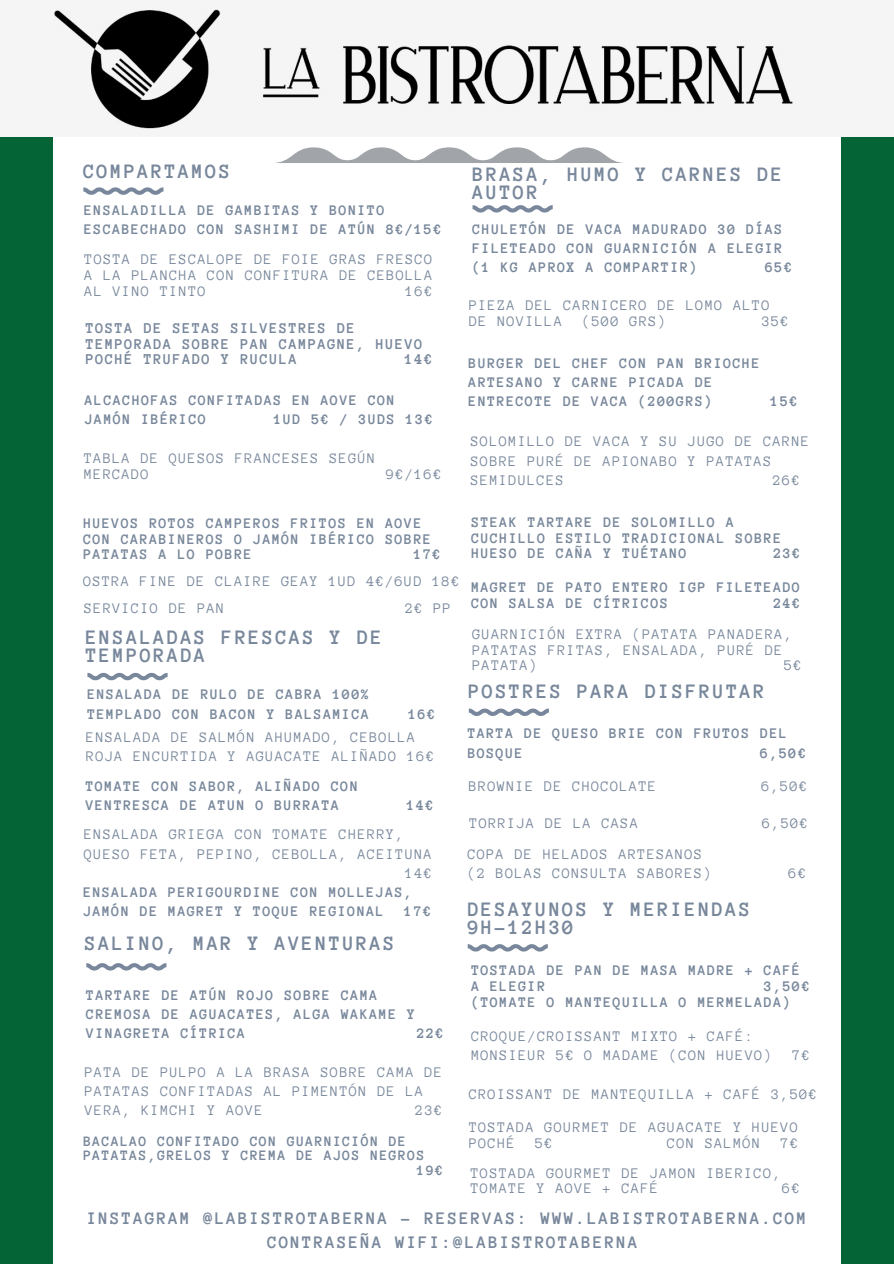
<style>
.page{position:relative;width:894px;height:1264px;background:#fff}
.page>*{position:absolute;margin:0;border:0;box-sizing:border-box;transform-origin:0 0}
.t1{font:700 21px/18px "Anonymous Pro";letter-spacing:.1em;color:#78879b}
.t2{font:700 18px/23.7px "Anonymous Pro";letter-spacing:.1em;color:#78879b}
.t3{font:700 15.3px/15.8px "Anonymous Pro";letter-spacing:.085em;color:#78879b}
.t4{font:15px/15.8px "Anonymous Pro";letter-spacing:.085em;color:#78879b}
.t5{font:700 15px/19.2px "Anonymous Pro";letter-spacing:.085em;color:#78879b}
.t6{font:700 14.7px "Anonymous Pro";letter-spacing:.085em;color:#78879b}
</style>
<div class="page">
<svg style="left:87px;top:673px;width:80px;height:7px"></svg>
<svg style="left:468px;top:708px;width:80px;height:8px"></svg>
<svg style="left:86px;top:963px;width:80px;height:7px"></svg>
<svg style="left:467px;top:944px;width:80px;height:7px"></svg>
<div style="left:0;top:0;width:52px;height:1263px;background:#056436"></div>
<div style="left:840px;top:0;width:53px;height:1263px;background:#056436"></div>
<svg style="left:276px;top:147px;width:347px;height:16px"></svg>
<img style="left:0;top:0;width:893px;height:136px">
<svg style="left:83px;top:187px;width:80px;height:8px"></svg>
<svg style="left:472px;top:205px;width:80px;height:7px"></svg>
<h1 class="t1" style="left:83px;top:162px;width:149px">COMPARTAMOS</h1>
<p class="t5" style="left:84px;top:200px;width:359px">ENSALADILLA DE GAMBITAS Y BONITO<br>ESCABECHADO CON SASHIMI DE ATÚN 8€/15€</p>
<p class="t4" style="left:84px;top:251px;width:349px;text-align:justify">TOSTA DE ESCALOPE DE FOIE GRAS FRESCO A LA PLANCHA CON CONFITURA DE CEBOLLA AL VINO TINTO</p>
<p class="t4" style="left:405px;top:283px;width:29px">16€</p>
<p class="t3" style="left:86px;top:319px;width:338px">TOSTA DE SETAS SILVESTRES DE<br>TEMPORADA SOBRE PAN CAMPAGNE, HUEVO<br>POCHÉ TRUFADO Y RUCULA</p>
<p class="t3" style="left:405px;top:351px;width:29px">14€</p>
<p class="t5" style="left:85px;top:390px;width:311px">ALCACHOFAS CONFITADAS EN AOVE CON<br>JAMÓN IBÉRICO</p>
<p class="t5" style="left:273px;top:409px;width:161px">1UD 5€ / 3UDS 13€</p>
<p class="t4" style="left:84px;top:449px;width:293px">TABLA DE QUESOS FRANCESES SEGÚN<br>MERCADO</p>
<p class="t4" style="left:386px;top:465px;width:57px">9€/16€</p>
<h1 class="t1" style="left:472px;top:164px;width:311px">BRASA, HUMO Y CARNES DE<br>AUTOR</h1>
<p class="t5" style="left:472px;top:219px;width:311px;text-align:justify">CHULETÓN DE VACA MADURADO 30 DÍAS FILETEADO CON GUARNICIÓN A ELEGIR (1 KG APROX A COMPARTIR)</p>
<p class="t5" style="left:765px;top:257px;width:29px">65€</p>
<p class="t4" style="left:469px;top:297px;width:302px">PIEZA DEL CARNICERO DE LOMO ALTO<br>DE NOVILLA</p>
<p class="t4" style="left:582px;top:313px;width:85px">(500 GRS)</p>
<p class="t4" style="left:761px;top:313px;width:29px">35€</p>
<p class="t5" style="left:468px;top:352px;width:293px">BURGER DEL CHEF CON PAN BRIOCHE<br>ARTESANO Y CARNE PICADA DE<br>ENTRECOTE DE VACA (200GRS)</p>
<p class="t5" style="left:770px;top:391px;width:29px">15€</p>
<p class="t4" style="left:470px;top:431px;width:340px;line-height:19.2px">SOLOMILLO DE VACA Y SU JUGO DE CARNE<br>SOBRE PURÉ DE APIONABO Y PATATAS<br>SEMIDULCES</p>
<p class="t4" style="left:772px;top:471px;width:29px">26€</p>
<p class="t5" style="left:83px;top:514px;width:349px;line-height:15.8px">HUEVOS ROTOS CAMPEROS FRITOS EN AOVE<br>CON CARABINEROS O JAMÓN IBÉRICO SOBRE<br>PATATAS A LO POBRE</p>
<p class="t5" style="left:413px;top:544px;width:29px">17€</p>
<p class="t4" style="left:83px;top:573px;width:377px">OSTRA FINE DE CLAIRE GEAY 1UD 4€/6UD 18€</p>
<p class="t4" style="left:84px;top:600px;width:142px">SERVICIO DE PAN</p>
<p class="t4" style="left:405px;top:600px;width:47px">2€ PP</p>
<h1 class="t1" style="left:86px;top:627px;width:298px">ENSALADAS FRESCAS Y DE<br>TEMPORADA</h1>
<p class="t5" style="left:87px;top:684px;width:283px">ENSALADA DE RULO DE CABRA 100%<br>TEMPLADO CON BACON Y BALSAMICA</p>
<p class="t5" style="left:408px;top:703px;width:29px">16€</p>
<p class="t4" style="left:86px;top:727px;width:349px;line-height:19.2px">ENSALADA DE SALMÓN AHUMADO, CEBOLLA<br>ROJA ENCURTIDA Y AGUACATE ALIÑADO 16€</p>
<p class="t5" style="left:86px;top:776px;width:274px">TOMATE CON SABOR, ALIÑADO CON<br>VENTRESCA DE ATUN O BURRATA</p>
<p class="t5" style="left:406px;top:795px;width:29px">14€</p>
<p class="t4" style="left:84px;top:826px;width:321px">ENSALADA GRIEGA CON TOMATE CHERRY,</p>
<p class="t4" style="left:84px;top:845px;width:349px">QUESO FETA, PEPINO, CEBOLLA, ACEITUNA</p>
<p class="t4" style="left:405px;top:864px;width:29px">14€</p>
<p class="t5" style="left:83px;top:882px;width:330px">ENSALADA PERIGOURDINE CON MOLLEJAS,<br>JAMÓN DE MAGRET Y TOQUE REGIONAL</p>
<p class="t5" style="left:404px;top:901px;width:29px">17€</p>
<h1 class="t1" style="left:85px;top:933px;width:311px">SALINO, MAR Y AVENTURAS</h1>
<p class="t5" style="left:86px;top:985px;width:330px">TARTARE DE ATÚN ROJO SOBRE CAMA<br>CREMOSA DE AGUACATES, ALGA WAKAME Y<br>VINAGRETA CÍTRICA</p>
<p class="t5" style="left:416px;top:1023px;width:29px">22€</p>
<p class="t4" style="left:85px;top:1061px;width:359px;line-height:19.2px">PATA DE PULPO A LA BRASA SOBRE CAMA DE<br>PATATAS CONFITADAS AL PIMENTÓN DE LA<br>VERA, KIMCHI Y AOVE</p>
<p class="t4" style="left:415px;top:1101px;width:29px">23€</p>
<p class="t6" style="left:83px;top:1132px;width:324px">BACALAO CONFITADO CON GUARNICIÓN DE</p>
<p class="t6" style="left:83px;top:1146px;width:343px">PATATAS,GRELOS Y CREMA DE AJOS NEGROS</p>
<p class="t6" style="left:416px;top:1161px;width:28px">19€</p>
<p class="t5" style="left:471px;top:513px;width:311px;line-height:15.8px">STEAK TARTARE DE SOLOMILLO A<br>CUCHILLO ESTILO TRADICIONAL SOBRE<br>HUESO DE CAÑA Y TUÉTANO</p>
<p class="t5" style="left:773px;top:543px;width:29px">23€</p>
<p class="t5" style="left:471px;top:578px;width:330px;line-height:15.8px">MAGRET DE PATO ENTERO IGP FILETEADO<br>CON SALSA DE CÍTRICOS</p>
<p class="t5" style="left:773px;top:592px;width:29px">24€</p>
<p class="t4" style="left:472px;top:625px;width:321px">GUARNICIÓN EXTRA (PATATA PANADERA,<br>PATATAS FRITAS, ENSALADA, PURÉ DE<br>PATATA)</p>
<p class="t4" style="left:783px;top:657px;width:19px">5€</p>
<h1 class="t1" style="left:468px;top:681px;width:298px">POSTRES PARA DISFRUTAR</h1>
<p class="t5" style="left:467px;top:723px;width:321px">TARTA DE QUESO BRIE CON FRUTOS DEL<br>BOSQUE</p>
<p class="t5" style="left:760px;top:742px;width:47px">6,50€</p>
<p class="t4" style="left:468px;top:778px;width:189px">BROWNIE DE CHOCOLATE</p>
<p class="t4" style="left:761px;top:778px;width:47px">6,50€</p>
<p class="t4" style="left:469px;top:815px;width:170px">TORRIJA DE LA CASA</p>
<p class="t4" style="left:762px;top:815px;width:47px">6,50€</p>
<p class="t4" style="left:467px;top:843px;width:245px;line-height:19.2px">COPA DE HELADOS ARTESANOS (2 BOLAS CONSULTA SABORES)</p>
<h1 class="t1" style="left:467px;top:899px;width:284px">DESAYUNOS Y MERIENDAS<br>9H-12H30</h1>
<p class="t4" style="left:788px;top:864px;width:19px">6€</p>
<p class="t5" style="left:471px;top:962px;width:330px;line-height:15.8px">TOSTADA DE PAN DE MASA MADRE + CAFÉ<br>A ELEGIR</p>
<p class="t5" style="left:471px;top:977px;width:340px;line-height:15.8px;text-indent:292px">3,50€ (TOMATE O MANTEQUILLA O MERMELADA)</p>
<p class="t4" style="left:471px;top:1025px;width:302px;line-height:19.2px">CROQUE/CROISSANT MIXTO + CAFÉ:<br>MONSIEUR 5€ O MADAME (CON HUEVO)</p>
<p class="t4" style="left:792px;top:1046px;width:19px">7€</p>
<p class="t4" style="left:469px;top:1085px;width:349px">CROISSANT DE MANTEQUILLA + CAFÉ 3,50€</p>
<p class="t4" style="left:469px;top:1119px;width:330px">TOSTADA GOURMET DE AGUACATE Y HUEVO<br>POCHÉ</p>
<p class="t4" style="left:535px;top:1134px;width:19px">5€</p>
<p class="t4" style="left:667px;top:1134px;width:95px">CON SALMÓN</p>
<p class="t4" style="left:470px;top:1128px;width:329px;line-height:29.2px;text-indent:309px">7€<br>TOSTADA GOURMET DE JAMON IBERICO,</p>
<p class="t4" style="left:470px;top:1179px;width:189px">TOMATE Y AOVE + CAFÉ</p>
<p class="t4" style="left:782px;top:1179px;width:19px">6€</p>
<p class="t2" style="left:267px;top:1206px;width:540px;text-indent:-180px">INSTAGRAM @LABISTROTABERNA - RESERVAS: WWW.LABISTROTABERNA.COM<br>CONTRASEÑA WIFI:@LABISTROTABERNA</p>
</div>
